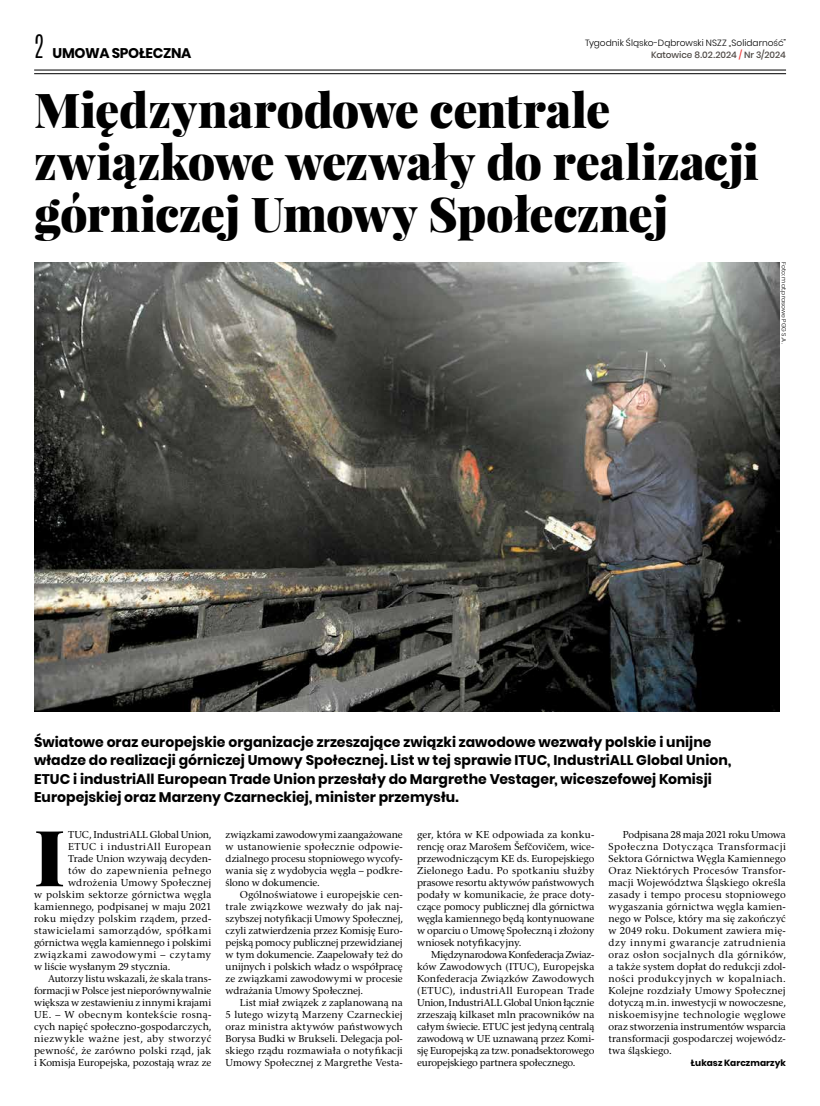
<style>
.page{position:relative;width:820px;height:1106px;background:#fff}
.page>*{position:absolute;margin:0;border:0;box-sizing:border-box;transform-origin:0 0}
.t1{font:900 77.7px "Playfair Display";color:#000}
.t2{font:900 48px/52px "Playfair Display";letter-spacing:-.005em;color:#000}
.t3{font:700 14px/18.4px "Poppins";color:#000}
.t4{font:10px/12px "Rashel EFN";letter-spacing:.005em;color:#000;text-align:justify}
.t5{font:10px "Rashel EFN";letter-spacing:.035em;color:#000}
.t6{font:10px "Rashel EFN";letter-spacing:-.015em;color:#000}
.t7{font:10px "Rashel EFN";letter-spacing:.03em;color:#000}
.t8{font:10px "Rashel EFN";letter-spacing:.045em;color:#000}
.t9{font:10px "Rashel EFN";letter-spacing:.025em;color:#000}
.t10{font:10px "Rashel EFN";letter-spacing:.055em;color:#000}
.t11{font:300 9px "Poppins";color:#000}
.t12{font:500 9px "Poppins";color:#4f4a46}
.t13{font:700 9px "Poppins";letter-spacing:.01em;color:#000}
.t14{font:300 6px "Poppins";letter-spacing:.01em;color:#000}
.s1{font-family:"Antonio";font-weight:300;font-size:27px}
.s2{color:#f13c3c}
</style>
<div class="page">
<hr style="left:34px;top:70px;width:751px;height:1px;background:#000">
<hr style="left:34px;top:73px;width:751px;height:1px;background:#000">
<img style="left:34px;top:262px;width:745px;height:449px">
<h3 class="t3" style="left:34px;top:44px;width:31px"><span class="s1">2</span> umow</h3>
<p class="t11" style="left:585px;top:38px;width:202px">Tygodnik Śląsko-Dąbrowski NSZZ „Solidarność”</p>
<h3 class="t3" style="left:99px;top:44px;width:93px">a społeczna</h3>
<p class="t12" style="left:651px;top:50px;width:136px">Katowice 8.02.2024 <span class="s2">/</span> Nr 3/2024</p>
<h2 class="t2" style="left:34px;top:83px;width:726px">Międzynarodowe centrale związkowe wezwały do realizacji górniczej Umowy Społecznej</h2>
<p class="t14" style="left:787px;top:262px;width:83px;rotate:90deg">Foto: mat.prasowe PGG S.A.</p>
<p class="t3" style="left:34px;top:732px;width:698px">Światowe oraz europejskie organizacje zrzeszające związki zawodowe wezwały polskie i unijne władze do realizacji górniczej Umowy Społecznej. List w tej sprawie ITUC, IndustriALL Global Union, ETUC i industriAll European Trade Union przesłały do Margrethe Vestager, wiceszefowej Komisji Europejskiej oraz Marzeny Czarneckiej, minister przemysłu.</p>
<h1 class="t1" style="left:34px;top:807px;width:33px">I</h1>
<p class="t6" style="left:68px;top:828px;width:145px">TUC, IndustriALL Global Union,</p>
<p class="t8" style="left:68px;top:840px;width:145px">ETUC i industriAll European</p>
<p class="t4" style="left:68px;top:852px;width:144px">Trade Union wzywają decyden-</p>
<p class="t5" style="left:68px;top:864px;width:144px">tów do zapewnienia pełnego</p>
<p class="t4" style="left:68px;top:876px;width:144px">wdrożenia Umowy Społecznej</p>
<p class="t7" style="left:34px;top:888px;width:179px">w polskim sektorze górnictwa węgla</p>
<p class="t4" style="left:34px;top:900px;width:179px">kamiennego, podpisanej w maju 2021</p>
<p class="t7" style="left:34px;top:912px;width:179px">roku między polskim rządem, przed-</p>
<p class="t8" style="left:34px;top:924px;width:179px">stawicielami samorządów, spółkami</p>
<p class="t4" style="left:34px;top:936px;width:179px">górnictwa węgla kamiennego i polskimi</p>
<p class="t10" style="left:34px;top:948px;width:179px">związkami zawodowymi – czytamy</p>
<p class="t4" style="left:34px;top:960px;width:138px">w liście wysłanym 29 stycznia.</p>
<p class="t4" style="left:48px;top:972px;width:164px">Autorzy listu wskazali, że skala trans-</p>
<p class="t6" style="left:34px;top:984px;width:179px">formacji w Polsce jest nieporównywalnie</p>
<p class="t4" style="left:34px;top:996px;width:179px">większa w zestawieniu z innymi krajami</p>
<p class="t5" style="left:34px;top:1008px;width:179px">UE. – W obecnym kontekście rosną-</p>
<p class="t4" style="left:34px;top:1020px;width:179px">cych napięć społeczno-gospodarczych,</p>
<p class="t5" style="left:34px;top:1032px;width:179px">niezwykle ważne jest, aby stworzyć</p>
<p class="t9" style="left:34px;top:1044px;width:179px">pewność, że zarówno polski rząd, jak</p>
<p class="t4" style="left:34px;top:1056px;width:179px">i Komisja Europejska, pozostają wraz ze</p>
<p class="t4" style="left:225px;top:828px;width:179px">związkami zawodowymi zaangażowane w ustanowienie społecznie odpowie&shy;dzialnego procesu stopniowego wycofy&shy;wania się z wydobycia węgla – podkre&shy;ślono w dokumencie.</p>
<p class="t4" style="left:225px;top:888px;width:179px;text-indent:14px">Ogólnoświatowe i europejskie cen&shy;trale związkowe wezwały do jak naj&shy;szybszej notyfikacji Umowy Społecznej, czyli zatwierdzenia przez Komisję Euro&shy;pejską pomocy publicznej przewidzianej w tym dokumencie. Zaapelowały też do unijnych i polskich władz o współpracę ze związkami zawodowymi w procesie wdrażania Umowy Społecznej.</p>
<p class="t4" style="left:225px;top:996px;width:179px;text-indent:14px">List miał związek z zaplanowaną na 5 lutego wizytą Marzeny Czarneckiej oraz ministra aktywów państwowych Borysa Budki w Brukseli. Delegacja pol&shy;skiego rządu rozmawiała o notyfikacji Umowy Społecznej z Margrethe Vesta-</p>
<p class="t4" style="left:417px;top:828px;width:179px">ger, która w KE odpowiada za konku&shy;rencję oraz Marošem Šefčovičem, wice&shy;przewodniczącym KE ds. Europejskiego Zielonego Ładu. Po spotkaniu służby prasowe resortu aktywów państwowych podały w komunikacie, że prace doty&shy;czące pomocy publicznej dla górnictwa węgla kamiennego będą kontynuowane w oparciu o Umowę Społeczną i złożony wniosek notyfikacyjny.</p>
<p class="t4" style="left:417px;top:948px;width:179px;text-indent:14px">Międzynarodowa Konfederacja Zwiaz&shy;ków Zawodowych (ITUC), Europejska Konfederacja Związków Zawodowych (ETUC), industriAll European Trade Union, IndustriALL Global Union łącznie zrzeszają kilkaset mln pracowników na całym świecie. ETUC jest jedyną centralą zawodową w UE uznawaną przez Komi&shy;sję Europejską za tzw. ponadsektorowego europejskiego partnera społecznego.</p>
<p class="t4" style="left:608px;top:828px;width:179px;text-indent:14px">Podpisana 28 maja 2021 roku Umowa Społeczna Dotycząca Transformacji Sektora Górnictwa Węgla Kamiennego Oraz Niektórych Procesów Transfor&shy;macji Województwa Śląskiego określa zasady i tempo procesu stopniowego wygaszania górnictwa węgla kamien&shy;nego w Polsce, który ma się zakończyć w 2049 roku. Dokument zawiera mię&shy;dzy innymi gwarancje zatrudnienia oraz osłon socjalnych dla górników, a także system dopłat do redukcji zdol&shy;ności produkcyjnych w kopalniach.<br>Kolejne rozdziały Umowy Społecznej dotyczą m.in. inwestycji w nowoczesne, niskoemisyjne technologie węglowe oraz stworzenia instrumentów wsparcia transformacji gospodarczej wojewódz&shy;twa śląskiego.</p>
<p class="t13" style="left:690px;top:1058px;width:97px">Łukasz Karczmarzyk</p>
</div>
